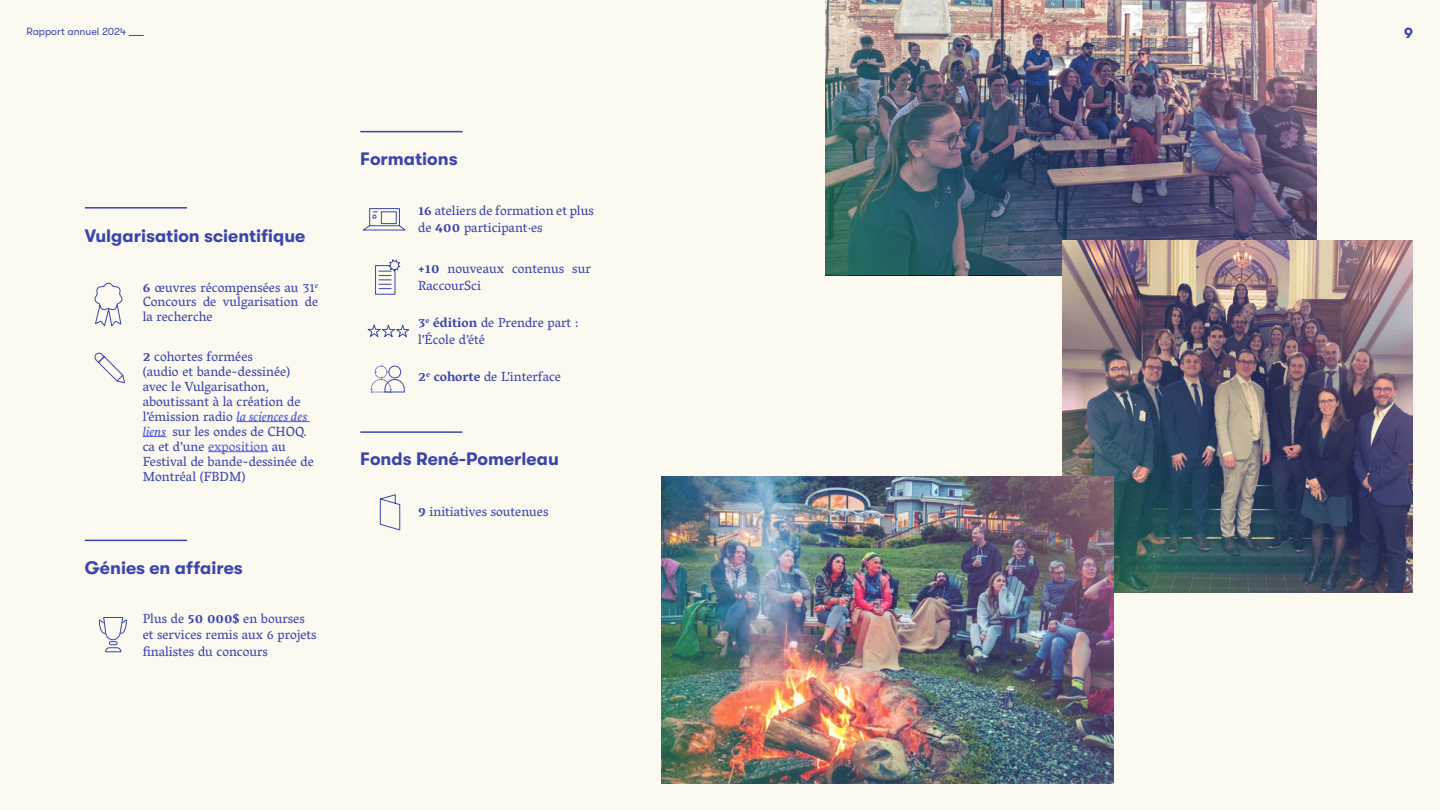
<style>
.page{position:relative;width:1440px;height:810px;background:#fcfaf0}
.page>*{position:absolute;margin:0;border:0;box-sizing:border-box;transform-origin:0 0}
.t1{font:700 18px "GT Walsheim";color:#3b44ac}
.t2{font:700 15px "GT Walsheim";color:#3b44ac}
.t3{font:13.5px/15px "Vesper Libre";color:#3b44ac}
.t4{font:10.5px "GT Walsheim";color:#3b44ac}
.s1{font-weight:700}
.s2{font-family:"Vollkorn";font-style:italic;color:#4f5cd6}
.s3{color:#4f5cd6}
</style>
<div class="page">
<svg style="left:129px;top:35px;width:15px;height:1px"></svg>
<img style="left:826px;top:0;width:491px;height:274px">
<img style="left:1063px;top:240px;width:350px;height:353px">
<hr style="left:85px;top:207px;width:102px;height:2px;background:#3b44ac">
<hr style="left:85px;top:540px;width:102px;height:1px;background:#3b44ac">
<hr style="left:237px;top:421px;width:73px;height:1px;background:#4f5cd6">
<svg style="left:143px;top:436px;width:23px;height:1px"></svg>
<hr style="left:208px;top:452px;width:60px;height:1px;background:#4f5cd6">
<svg style="left:94px;top:282px;width:29px;height:45px"></svg>
<svg style="left:94px;top:352px;width:31px;height:32px"></svg>
<svg style="left:98px;top:617px;width:29px;height:36px"></svg>
<svg style="left:363px;top:208px;width:43px;height:23px"></svg>
<svg style="left:371px;top:365px;width:34px;height:28px"></svg>
<svg style="left:367px;top:324px;width:43px;height:14px"></svg>
<svg style="left:375px;top:259px;width:26px;height:36px"></svg>
<hr style="left:360px;top:131px;width:103px;height:1px;background:#3b44ac">
<hr style="left:360px;top:431px;width:103px;height:2px;background:#3b44ac">
<svg style="left:379px;top:494px;width:22px;height:37px"></svg>
<img style="left:662px;top:476px;width:452px;height:307px">
<p class="t4" style="left:26px;top:26px;width:101px">Rapport annuel 2024</p>
<p class="t2" style="left:1404px;top:25px;width:10px">9</p>
<h1 class="t1" style="left:85px;top:226px;width:222px">Vulgarisation scientifique</h1>
<p class="t3" style="left:143px;top:280px;width:177px;line-height:14.2px;text-align:justify"><span class="s1">6</span> œuvres récompensées au 31<sup>e </sup>Concours de vulgarisation de la recherche</p>
<p class="t3" style="left:143px;top:349px;width:173px"><span class="s1">2</span> cohortes formées<br>(audio et bande-dessinée) avec le Vulgarisathon, aboutissant à la création de l’émission radio <span class="s2">la sciences des liens</span> sur les ondes de CHOQ. ca et d’une <span class="s3">exposition</span> au<br>Festival de bande-dessinée de<br>Montréal (FBDM)</p>
<h1 class="t1" style="left:85px;top:558px;width:159px">Génies en affaires</h1>
<p class="t3" style="left:143px;top:610px;width:176px;line-height:16.5px">Plus de <span class="s1">50 000$</span> en bourses et services remis aux 6 projets finalistes du concours</p>
<h1 class="t1" style="left:360px;top:149px;width:99px">Formations</h1>
<p class="t3" style="left:418px;top:202px;width:177px;line-height:16.5px"><span class="s1">16</span> ateliers de formation et plus de <span class="s1">400</span> participant·es</p>
<p class="t3" style="left:418px;top:261px;width:174px;line-height:16.5px"><span class="s1">+10</span> nouveaux contenus sur<br>RaccourSci</p>
<p class="t3" style="left:418px;top:315px;width:162px;line-height:16.5px"><span class="s1">3</span><sup>e</sup> <span class="s1">édition</span> de Prendre part : l’École d’été</p>
<p class="t3" style="left:418px;top:369px;width:144px"><span class="s1">2</span><sup>e</sup> <span class="s1">cohorte</span> de L’interface</p>
<h1 class="t1" style="left:360px;top:449px;width:200px">Fonds René-Pomerleau</h1>
<p class="t3" style="left:418px;top:504px;width:132px"><span class="s1">9</span> initiatives soutenues</p>
</div>
